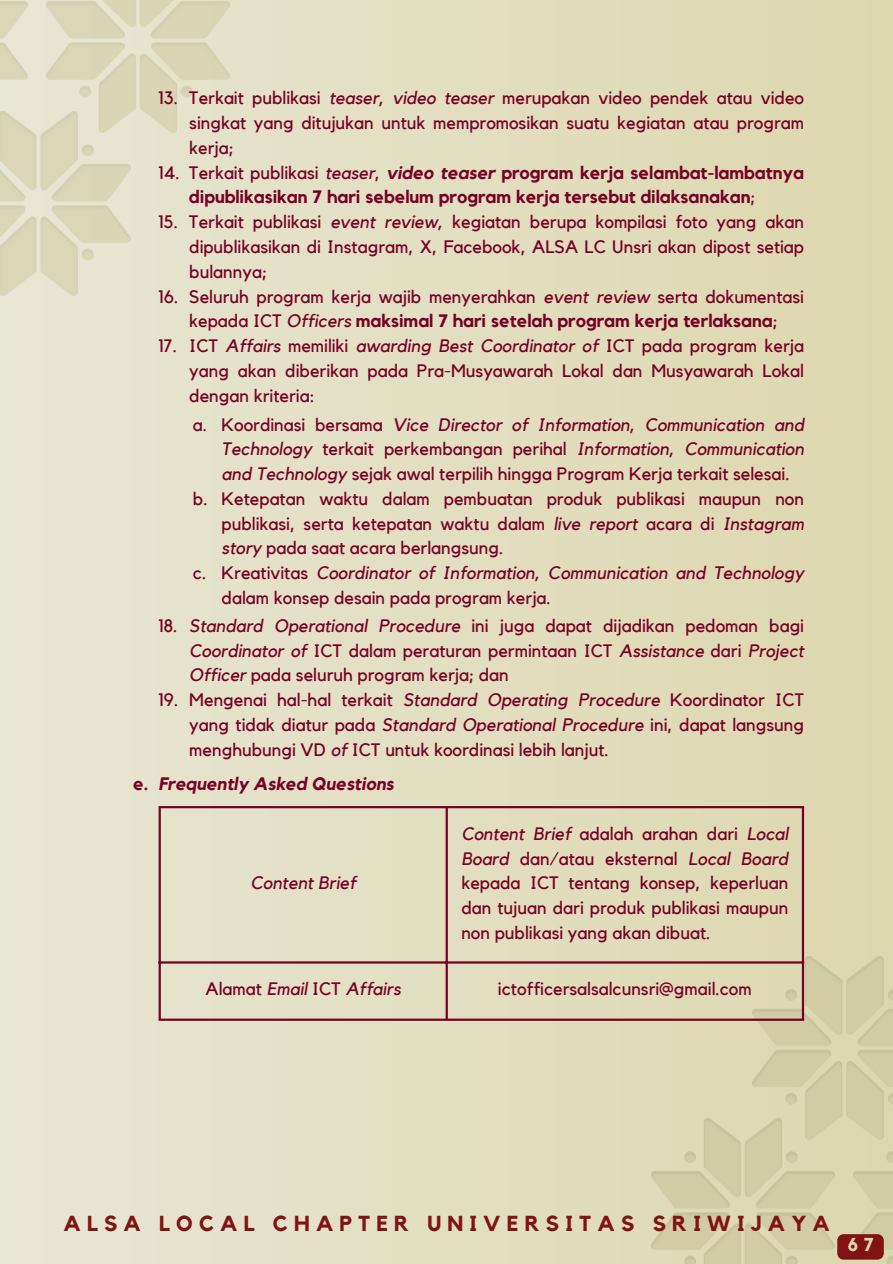
<style>
.page{position:relative;width:893px;height:1264px;background:#fff}
.page>*{position:absolute;margin:0;border:0;box-sizing:border-box;transform-origin:0 0}
.t1{font:700 21.6px "Kollektif";letter-spacing:.285em;color:#811313}
.t2{font:700 18.6px "Kollektif";color:#ddd7ae}
.t3{font:18px/24.8px "Kollektif";color:#770125;text-align:justify}
.t4{font:italic 18px/24.8px "Kollektif";color:#770125}
.t5{font:700 18px/24.8px "Kollektif";color:#770125}
.t6{font:italic 700 18px "Kollektif";color:#770125}
.s1{font-style:italic}
.s2{font-weight:400}
.s3{font-weight:400;font-style:italic}
.s4{font-weight:700}
.s5{font-style:normal}
</style>
<div class="page">
<div style="left:0;top:0;width:892px;height:1263px;background:linear-gradient(to right,#e8e6d4,#ddd7ae)"></div>
<img style="left:752px;top:956px;width:140px;height:183px">
<img style="left:853px;top:1118px;width:39px;height:145px">
<img style="left:651px;top:1118px;width:183px;height:145px">
<img style="left:0;top:0;width:28px;height:112px">
<img style="left:46px;top:0;width:184px;height:132px">
<img style="left:0;top:112px;width:130px;height:183px">
<hr style="left:159px;top:808px;width:2px;height:210px;background:#770125">
<hr style="left:445px;top:808px;width:3px;height:210px;background:#770125">
<hr style="left:801px;top:808px;width:3px;height:210px;background:#770125">
<hr style="left:159px;top:806px;width:645px;height:2px;background:#770125">
<hr style="left:159px;top:961px;width:645px;height:2px;background:#770125">
<hr style="left:159px;top:1018px;width:645px;height:2px;background:#770125">
<svg style="left:837px;top:1234px;width:46px;height:25px"></svg>
<p class="t3" style="left:159px;top:86px;width:21px">13.</p>
<p class="t3" style="left:159px;top:161px;width:23px">14.</p>
<p class="t3" style="left:159px;top:210px;width:21px">15.</p>
<p class="t3" style="left:159px;top:284px;width:21px">16.</p>
<p class="t3" style="left:159px;top:334px;width:20px">17.</p>
<p class="t3" style="left:159px;top:614px;width:20px">18.</p>
<p class="t3" style="left:159px;top:688px;width:21px">19.</p>
<p class="t3" style="left:189px;top:86px;width:616px">Terkait publikasi <span class="s1">teaser, video teaser</span> merupakan video pendek atau video singkat yang ditujukan untuk mempromosikan suatu kegiatan atau program kerja;</p>
<p class="t5" style="left:189px;top:161px;width:616px"><span class="s2">Terkait publikasi</span> <span class="s3">teaser</span><span class="s2">,</span> <span class="s1">video teaser</span> program kerja selambat-lambatnya dipublikasikan 7 hari sebelum program kerja tersebut dilaksanakan<span class="s2">;</span></p>
<p class="t3" style="left:189px;top:210px;width:616px">Terkait publikasi <span class="s1">event review,</span> kegiatan berupa kompilasi foto yang akan dipublikasikan di Instagram, X, Facebook, ALSA LC Unsri akan dipost setiap bulannya;</p>
<p class="t3" style="left:189px;top:284px;width:616px">Seluruh program kerja wajib menyerahkan <span class="s1">event review</span> serta dokumentasi kepada ICT <span class="s1">Officers</span> <span class="s4">maksimal 7 hari setelah program kerja terlaksana</span>;</p>
<p class="t3" style="left:189px;top:334px;width:616px">ICT <span class="s1">Affairs</span> memiliki <span class="s1">awarding Best Coordinator of</span> ICT pada program kerja yang akan diberikan pada Pra-Musyawarah Lokal dan Musyawarah Lokal dengan kriteria:</p>
<p class="t3" style="left:193px;top:413px;width:16px">a.</p>
<p class="t3" style="left:193px;top:487px;width:16px">b.</p>
<p class="t3" style="left:193px;top:561px;width:15px">c.</p>
<p class="t3" style="left:222px;top:413px;width:584px">Koordinasi bersama <span class="s1">Vice Director of Information, Communication and Technology</span> terkait perkembangan perihal <span class="s1">Information, Communication and Technology</span> sejak awal terpilih hingga Program Kerja terkait selesai.</p>
<p class="t3" style="left:222px;top:487px;width:584px">Ketepatan waktu dalam pembuatan produk publikasi maupun non publikasi, serta ketepatan waktu dalam <span class="s1">live report</span> acara di <span class="s1">Instagram story</span> pada saat acara berlangsung.</p>
<p class="t4" style="left:222px;top:561px;width:584px"><span class="s5">Kreativitas</span> Coordinator of Information, Communication and Technology <span class="s5">dalam konsep desain pada program kerja.</span></p>
<p class="t3" style="left:189px;top:614px;width:616px"><span class="s1">Standard Operational Procedure</span> ini juga dapat dijadikan pedoman bagi <span class="s1">Coordinator of</span> ICT dalam peraturan permintaan ICT <span class="s1">Assistance</span> dari <span class="s1">Project Officer</span> pada seluruh program kerja; dan</p>
<p class="t3" style="left:189px;top:688px;width:616px">Mengenai hal-hal terkait <span class="s1">Standard Operating Procedure</span> Koordinator ICT yang tidak diatur pada <span class="s1">Standard Operational Procedure</span> ini, dapat langsung menghubungi VD <span class="s1">of</span> ICT untuk koordinasi lebih lanjut.</p>
<p class="t5" style="left:133px;top:771px;width:17px">e.</p>
<p class="t6" style="left:159px;top:775px;width:237px">Frequently Asked Questions</p>
<p class="t4" style="left:250px;top:871px;width:107px">Content Brief</p>
<p class="t3" style="left:461px;top:821px;width:328px"><span class="s1">Content Brief</span> adalah arahan dari <span class="s1">Local Board</span> dan/atau eksternal <span class="s1">Local Board </span>kepada ICT tentang konsep, keperluan dan tujuan dari produk publikasi maupun non publikasi yang akan dibuat.</p>
<h2 class="t4" style="left:205px;top:977px;width:197px"><span class="s5">Alamat</span> Email <span class="s5">ICT</span> Affairs</h2>
<h2 class="t3" style="left:498px;top:977px;width:255px">ictofficersalsalcunsri@gmail.com</h2>
<p class="t1" style="left:63px;top:1213px;width:768px">ALSA LOCAL CHAPTER UNIVERSITAS SRIWIJAYA</p>
<p class="t2" style="left:847px;top:1236px;width:28px">6 7</p>
</div>
